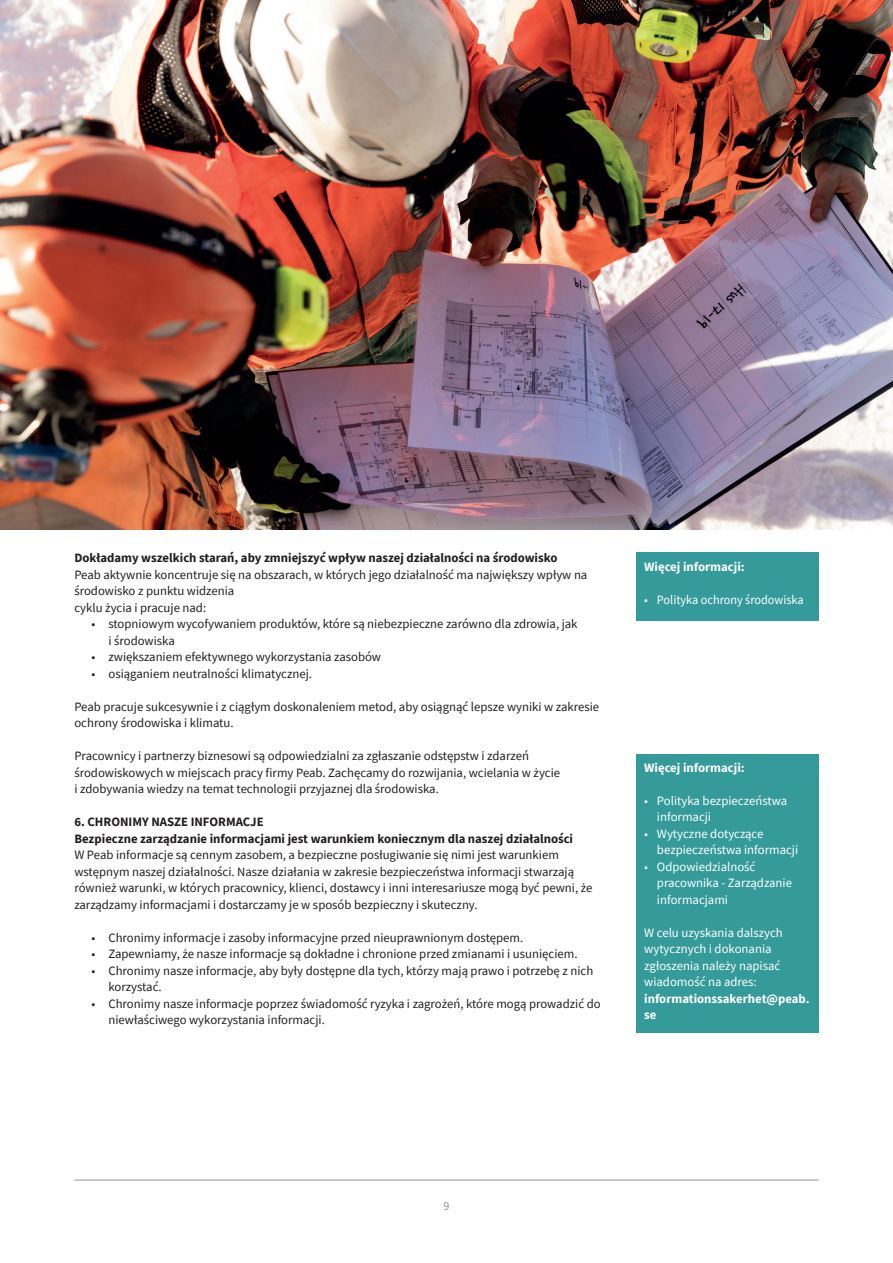
<style>
.page{position:relative;width:893px;height:1263px;background:#fff}
.page>*{position:absolute;margin:0;border:0;box-sizing:border-box;transform-origin:0 0}
.t1{font:12.75px/16.5px "Source Sans Pro";color:#231f20}
.t2{font:12.75px/16.5px "Source Sans Pro";color:#fff}
.t3{font:700 12.75px/16.5px "Source Sans Pro";color:#231f20}
.t4{font:700 12.75px/16.5px "Source Sans Pro";color:#fff}
.t5{font:12.75px "Source Sans Pro";color:#fff;scale:.96 1}
.t6{font:12px "Source Sans Pro";color:#97908c}
</style>
<div class="page">
<img style="left:0;top:0;width:893px;height:529px">
<div style="left:636px;top:553px;width:183px;height:68px;background:#359a9a"></div>
<div style="left:636px;top:754px;width:183px;height:278px;background:#359a9a"></div>
<hr style="left:74px;top:1180px;width:745px;height:1px;background:#97908c">
<p class="t3" style="left:74px;top:550px;width:485px">Dokładamy wszelkich starań, aby zmniejszyć wpływ naszej działalności na środowisko</p>
<p class="t1" style="left:74px;top:566px;width:514px">Peab aktywnie koncentruje się na obszarach, w których jego działalność ma największy wpływ na środowisko z punktu widzenia<br>cyklu życia i pracuje nad:</p>
<p class="t1" style="left:108px;top:616px;width:471px;text-indent:-17px">• stopniowym wycofywaniem produktów, które są niebezpieczne zarówno dla zdrowia, jak i środowiska</p>
<p class="t1" style="left:91px;top:649px;width:291px">• zwiększaniem efektywnego wykorzystania zasobów</p>
<p class="t1" style="left:91px;top:665px;width:222px">• osiąganiem neutralności klimatycznej.</p>
<p class="t1" style="left:74px;top:698px;width:526px">Peab pracuje sukcesywnie i z ciągłym doskonaleniem metod, aby osiągnąć lepsze wyniki w zakresie ochrony środowiska i klimatu.</p>
<p class="t1" style="left:74px;top:748px;width:487px">Pracownicy i partnerzy biznesowi są odpowiedzialni za zgłaszanie odstępstw i zdarzeń środowiskowych w miejscach pracy firmy Peab. Zachęcamy do rozwijania, wcielania w życie i zdobywania wiedzy na temat technologii przyjaznej dla środowiska.</p>
<p class="t3" style="left:74px;top:814px;width:500px">6. CHRONIMY NASZE INFORMACJE<br>Bezpieczne zarządzanie informacjami jest warunkiem koniecznym dla naszej działalności</p>
<p class="t1" style="left:74px;top:847px;width:519px">W Peab informacje są cennym zasobem, a bezpieczne posługiwanie się nimi jest warunkiem wstępnym naszej działalności. Nasze działania w zakresie bezpieczeństwa informacji stwarzają również warunki, w których pracownicy, klienci, dostawcy i inni interesariusze mogą być pewni, że zarządzamy informacjami i dostarczamy je w sposób bezpieczny i skuteczny.</p>
<p class="t1" style="left:91px;top:929px;width:433px">• Chronimy informacje i zasoby informacyjne przed nieuprawnionym dostępem.</p>
<p class="t1" style="left:91px;top:946px;width:488px">• Zapewniamy, że nasze informacje są dokładne i chronione przed zmianami i usunięciem.</p>
<p class="t1" style="left:108px;top:962px;width:486px;text-indent:-17px">• Chronimy nasze informacje, aby były dostępne dla tych, którzy mają prawo i potrzebę z nich korzystać.</p>
<p class="t1" style="left:108px;top:995px;width:494px;text-indent:-17px">• Chronimy nasze informacje poprzez świadomość ryzyka i zagrożeń, które mogą prowadzić do niewłaściwego wykorzystania informacji.</p>
<p class="t4" style="left:644px;top:558px;width:102px">Więcej informacji:</p>
<p class="t5" style="left:644px;top:591px;width:167px">• Polityka ochrony środowiska</p>
<p class="t4" style="left:644px;top:759px;width:102px">Więcej informacji:</p>
<p class="t2" style="left:657px;top:792px;width:132px;text-indent:-13px">• Polityka bezpieczeństwa informacji</p>
<p class="t2" style="left:657px;top:825px;width:143px;text-indent:-13px">• Wytyczne dotyczące bezpieczeństwa informacji</p>
<p class="t2" style="left:657px;top:858px;width:137px;text-indent:-13px">• Odpowiedzialność pracownika - Zarządzanie informacjami</p>
<p class="t2" style="left:644px;top:924px;width:140px">W celu uzyskania dalszych wytycznych i dokonania zgłoszenia należy napisać wiadomość na adres:</p>
<p class="t4" style="left:644px;top:990px;width:167px">informationssakerhet@peab. se</p>
<p class="t6" style="left:443px;top:1199px;width:7px">9</p>
</div>
